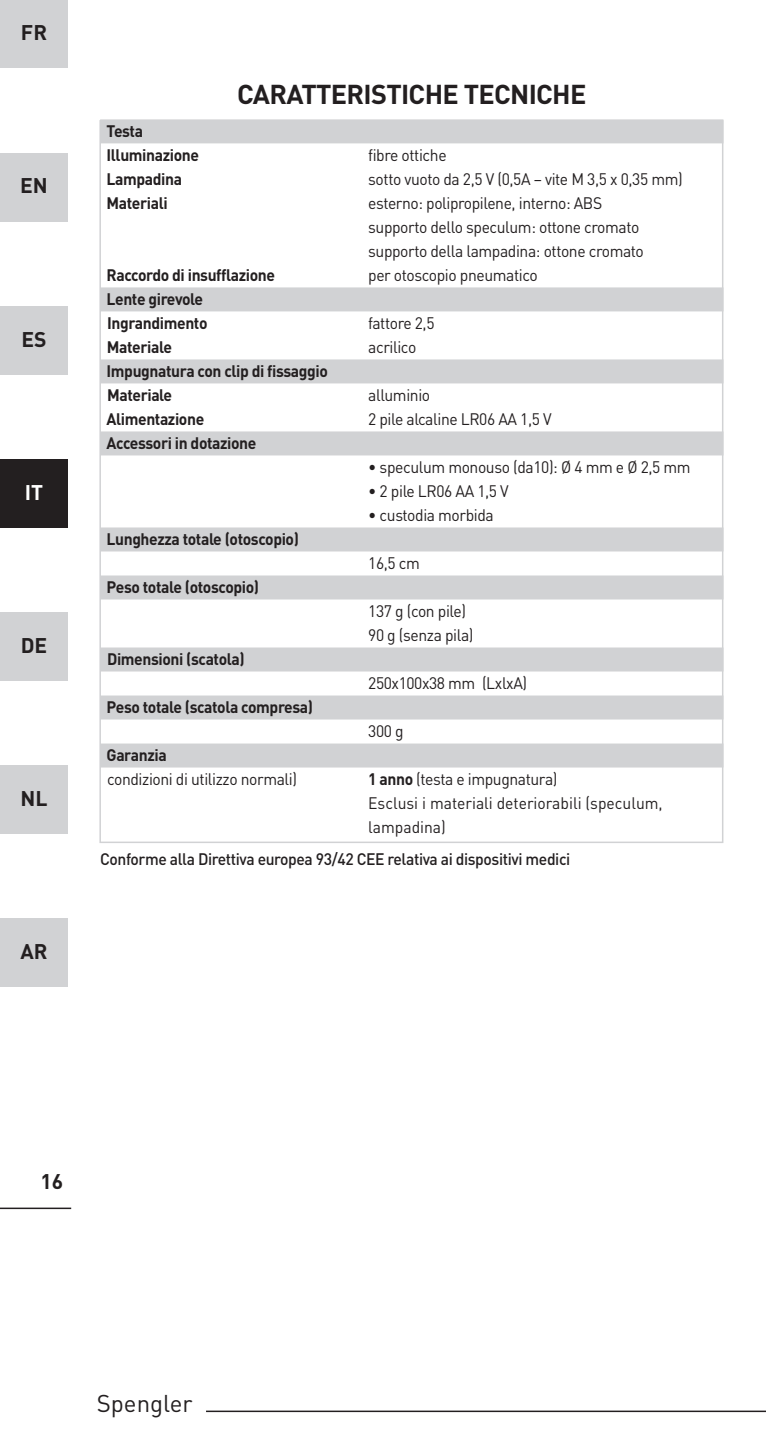
<style>
.page{position:relative;width:766px;height:1446px;background:#fff}
.page>*{position:absolute;margin:0;border:0;box-sizing:border-box;transform-origin:0 0}
.t1{font:700 27px "DIN";letter-spacing:-.025em;color:#231f20}
.t2{font:24px "DIN";color:#231f20}
.t3{font:700 21px "DIN";color:#231f20}
.t4{font:700 21px "DIN";color:#fff}
.t5{font:16.5px/24px "DIN";letter-spacing:-.025em;color:#231f20;scale:.95 1}
.t6{font:700 16.5px/24px "DIN";letter-spacing:-.025em;color:#231f20;scale:.95 1}
.t7{font:16.5px/24px "DIN";color:#231f20;scale:.95 1}
.t8{font:500 16.5px "DIN";letter-spacing:-.025em;color:#231f20;scale:.95 1}
.s1{font-weight:700}
</style>
<div class="page">
<div style="left:0;top:0;width:68px;height:68px;background:#d1d2d4"></div>
<hr style="left:0;top:1207px;width:71px;height:2px;background:#231f20">
<hr style="left:206px;top:1410px;width:559px;height:2px;background:#231f20">
<div style="left:0;top:153px;width:68px;height:68px;background:#d1d2d4"></div>
<div style="left:0;top:306px;width:68px;height:68px;background:#d1d2d4"></div>
<div style="left:0;top:459px;width:68px;height:68px;background:#231f20"></div>
<div style="left:0;top:612px;width:68px;height:68px;background:#d1d2d4"></div>
<div style="left:0;top:765px;width:68px;height:68px;background:#d1d2d4"></div>
<div style="left:0;top:918px;width:68px;height:68px;background:#d1d2d4"></div>
<div style="left:100px;top:119px;width:623px;height:24px;background:#d1d2d4"></div>
<div style="left:100px;top:287px;width:623px;height:24px;background:#d1d2d4"></div>
<div style="left:100px;top:359px;width:623px;height:24px;background:#d1d2d4"></div>
<div style="left:100px;top:431px;width:623px;height:24px;background:#d1d2d4"></div>
<div style="left:100px;top:527px;width:623px;height:24px;background:#d1d2d4"></div>
<div style="left:100px;top:575px;width:623px;height:24px;background:#d1d2d4"></div>
<div style="left:100px;top:647px;width:623px;height:24px;background:#d1d2d4"></div>
<div style="left:100px;top:695px;width:623px;height:24px;background:#d1d2d4"></div>
<div style="left:100px;top:743px;width:623px;height:24px;background:#d1d2d4"></div>
<p class="t3" style="left:21px;top:21px;width:28px">FR</p>
<p class="t3" style="left:20px;top:174px;width:29px">EN</p>
<p class="t3" style="left:21px;top:327px;width:27px">ES</p>
<p class="t4" style="left:25px;top:480px;width:20px">IT</p>
<p class="t3" style="left:21px;top:633px;width:28px">DE</p>
<p class="t3" style="left:21px;top:786px;width:28px">NL</p>
<p class="t3" style="left:20px;top:939px;width:29px">AR</p>
<p class="t6" style="left:106px;top:119px;width:99px">Testa<br>Illuminazione</p>
<h1 class="t1" style="left:237px;top:79px;width:350px">CARATTERISTICHE TECNICHE</h1>
<p class="t5" style="left:368px;top:143px;width:84px">fibre ottiche</p>
<p class="t6" style="left:106px;top:167px;width:81px">Lampadina</p>
<p class="t5" style="left:368px;top:167px;width:332px">sotto vuoto da 2,5 V (0,5A – vite M 3,5 x 0,35 mm)</p>
<p class="t6" style="left:106px;top:191px;width:66px">Materiali</p>
<p class="t5" style="left:368px;top:191px;width:291px">esterno: polipropilene, interno: ABS supporto dello speculum: ottone cromato supporto della lampadina: ottone cromato</p>
<p class="t6" style="left:106px;top:263px;width:179px">Raccordo di insufflazione</p>
<p class="t5" style="left:368px;top:263px;width:180px">per otoscopio pneumatico</p>
<p class="t6" style="left:106px;top:287px;width:108px">Lente girevole<br>Ingrandimento</p>
<p class="t5" style="left:368px;top:311px;width:71px">fattore 2,5</p>
<p class="t6" style="left:107px;top:335px;width:70px">Materiale</p>
<p class="t5" style="left:368px;top:335px;width:52px">acrilico</p>
<p class="t6" style="left:106px;top:359px;width:234px">Impugnatura con clip di fissaggio<br>Materiale</p>
<p class="t5" style="left:368px;top:383px;width:67px">alluminio</p>
<p class="t6" style="left:106px;top:407px;width:104px">Alimentazione</p>
<p class="t5" style="left:368px;top:407px;width:194px">2 pile alcaline LR06 AA 1,5 V</p>
<p class="t6" style="left:106px;top:431px;width:159px">Accessori in dotazione</p>
<p class="t5" style="left:368px;top:455px;width:341px">• speculum monouso (da10): Ø 4 mm e Ø 2,5 mm</p>
<p class="t5" style="left:368px;top:479px;width:149px">• 2 pile LR06 AA 1,5 V</p>
<p class="t5" style="left:368px;top:503px;width:134px">• custodia morbida</p>
<p class="t6" style="left:106px;top:527px;width:204px">Lunghezza totale (otoscopio)</p>
<p class="t5" style="left:368px;top:551px;width:56px">16,5 cm</p>
<p class="t6" style="left:106px;top:575px;width:162px">Peso totale (otoscopio)</p>
<p class="t5" style="left:368px;top:599px;width:112px">137 g (con pile)<br>90 g (senza pila)</p>
<p class="t6" style="left:107px;top:647px;width:146px">Dimensioni (scatola)</p>
<p class="t5" style="left:368px;top:671px;width:169px">250x100x38 mm (LxlxA)</p>
<p class="t6" style="left:106px;top:695px;width:219px">Peso totale (scatola compresa)</p>
<p class="t5" style="left:368px;top:719px;width:39px">300 g</p>
<p class="t6" style="left:106px;top:743px;width:65px">Garanzia</p>
<p class="t5" style="left:107px;top:767px;width:201px">condizioni di utilizzo normali)</p>
<p class="t7" style="left:368px;top:767px;width:311px"><span class="s1">1 anno</span> (testa e impugnatura)<br>Esclusi i materiali deteriorabili (speculum, lampadina)</p>
<p class="t8" style="left:100px;top:850px;width:496px">Conforme alla Direttiva europea 93/42 CEE relativa ai dispositivi medici</p>
<p class="t3" style="left:41px;top:1170px;width:24px">16</p>
<h2 class="t2" style="left:97px;top:1389px;width:97px">Spengler</h2>
</div>
